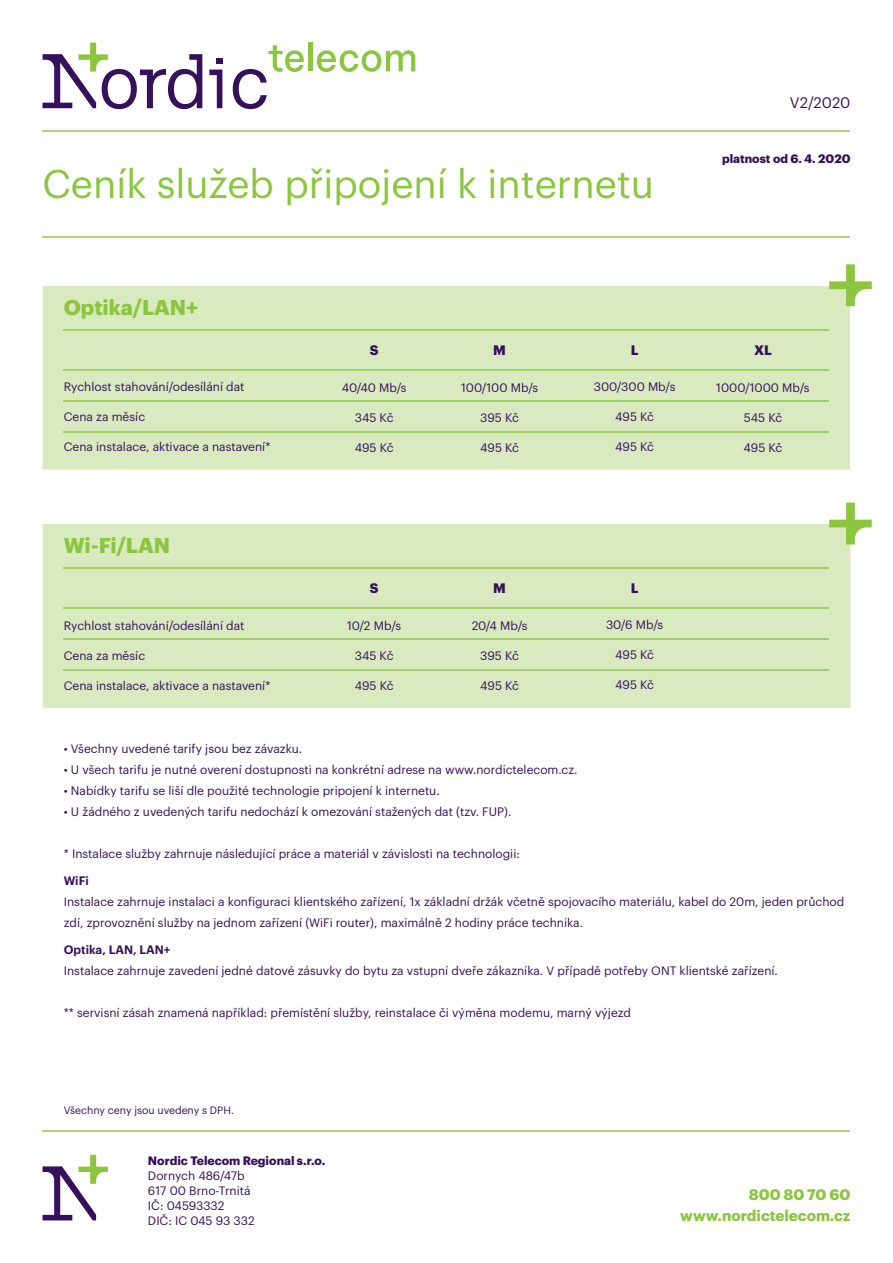
<style>
.page{position:relative;width:893px;height:1263px;background:#fff}
.page>*{position:absolute;margin:0;border:0;box-sizing:border-box;transform-origin:0 0}
.t1{font:39px "Graphik";color:#8bc63e}
.t2{font:700 21px "Graphik";color:#8bc63e}
.t3{font:700 15px/21px "Graphik";color:#8bc63e;text-align:right}
.t4{font:15px "Graphik";color:#36105b}
.t5{font:700 13.5px "Graphik";color:#36105b}
.t6{font:12px/15px "Graphik";color:#36105b}
.t7{font:700 12px "Graphik";color:#36105b}
.t8{font:600 12px "Graphik";color:#36105b}
.t9{font:10.5px "Graphik";color:#36105b}
</style>
<div class="page">
<svg style="left:317px;top:50px;width:98px;height:22px"></svg>
<hr style="left:308px;top:43px;width:4px;height:28px;background:#8bc63e">
<svg style="left:216px;top:58px;width:6px;height:6px"></svg>
<svg style="left:43px;top:43px;width:159px;height:66px"></svg>
<svg style="left:209px;top:70px;width:13px;height:38px"></svg>
<svg style="left:233px;top:45px;width:71px;height:64px"></svg>
<hr style="left:43px;top:130px;width:807px;height:2px;background:#aed475">
<hr style="left:43px;top:237px;width:807px;height:1px;background:#aed475">
<hr style="left:43px;top:1130px;width:807px;height:2px;background:#aed475">
<svg style="left:43px;top:1155px;width:65px;height:65px"></svg>
<div style="left:43px;top:286px;width:807px;height:184px;background:#d9eac1"></div>
<div style="left:43px;top:524px;width:807px;height:184px;background:#d9eac1"></div>
<svg style="left:829px;top:264px;width:43px;height:42px"></svg>
<svg style="left:829px;top:503px;width:43px;height:41px"></svg>
<hr style="left:64px;top:329px;width:765px;height:2px;background:#a3d063">
<hr style="left:64px;top:567px;width:765px;height:2px;background:#a3d063">
<hr style="left:64px;top:369px;width:765px;height:2px;background:#a3d063">
<hr style="left:64px;top:608px;width:765px;height:1px;background:#a3d063">
<hr style="left:64px;top:400px;width:765px;height:2px;background:#a3d063">
<hr style="left:64px;top:639px;width:765px;height:1px;background:#a3d063">
<hr style="left:64px;top:431px;width:765px;height:2px;background:#a3d063">
<hr style="left:64px;top:669px;width:765px;height:2px;background:#a3d063">
<p class="t4" style="left:790px;top:91px;width:62px">V2/2020</p>
<h1 class="t1" style="left:43px;top:154px;width:613px">Ceník služeb připojení k internetu</h1>
<h2 class="t2" style="left:64px;top:291px;width:136px">Optika/LAN+</h2>
<p class="t6" style="left:64px;top:379px;width:182px">Rychlost stahování/odesílání dat</p>
<p class="t6" style="left:64px;top:409px;width:83px">Cena za měsíc</p>
<p class="t6" style="left:64px;top:439px;width:208px">Cena instalace, aktivace a nastavení*</p>
<h2 class="t2" style="left:64px;top:529px;width:108px">Wi-Fi/LAN</h2>
<p class="t6" style="left:64px;top:617px;width:182px">Rychlost stahování/odesílání dat</p>
<p class="t6" style="left:64px;top:647px;width:83px">Cena za měsíc</p>
<p class="t6" style="left:64px;top:677px;width:208px">Cena instalace, aktivace a nastavení*</p>
<p class="t5" style="left:370px;top:340px;width:10px">S</p>
<p class="t5" style="left:493px;top:340px;width:14px">M</p>
<p class="t5" style="left:631px;top:340px;width:9px">L</p>
<p class="t6" style="left:342px;top:379px;width:66px">40/40 Mb/s</p>
<p class="t6" style="left:355px;top:409px;width:40px">345 Kč</p>
<p class="t6" style="left:355px;top:439px;width:40px">495 Kč</p>
<p class="t6" style="left:461px;top:379px;width:79px">100/100 Mb/s</p>
<p class="t6" style="left:480px;top:409px;width:40px">395 Kč</p>
<p class="t6" style="left:480px;top:439px;width:40px">495 Kč</p>
<p class="t6" style="left:594px;top:378px;width:83px">300/300 Mb/s</p>
<p class="t6" style="left:615px;top:408px;width:40px">495 Kč</p>
<p class="t6" style="left:615px;top:438px;width:40px">495 Kč</p>
<p class="t5" style="left:370px;top:578px;width:10px">S</p>
<p class="t5" style="left:493px;top:578px;width:14px">M</p>
<p class="t5" style="left:631px;top:578px;width:9px">L</p>
<p class="t6" style="left:347px;top:617px;width:56px">10/2 Mb/s</p>
<p class="t6" style="left:355px;top:647px;width:40px">345 Kč</p>
<p class="t6" style="left:355px;top:677px;width:40px">495 Kč</p>
<p class="t6" style="left:472px;top:617px;width:57px">20/4 Mb/s</p>
<p class="t6" style="left:480px;top:647px;width:40px">395 Kč</p>
<p class="t6" style="left:480px;top:677px;width:40px">495 Kč</p>
<p class="t6" style="left:606px;top:616px;width:59px">30/6 Mb/s</p>
<p class="t6" style="left:615px;top:646px;width:40px">495 Kč</p>
<p class="t6" style="left:615px;top:676px;width:40px">495 Kč</p>
<p class="t7" style="left:722px;top:149px;width:130px">platnost od 6. 4. 2020</p>
<p class="t5" style="left:754px;top:340px;width:19px">XL</p>
<p class="t6" style="left:716px;top:379px;width:95px">1000/1000 Mb/s</p>
<p class="t6" style="left:744px;top:409px;width:40px">545 Kč</p>
<p class="t6" style="left:743px;top:439px;width:40px">495 Kč</p>
<p class="t6" style="left:64px;top:740px;width:240px">• Všechny uvedené tarify jsou bez závazku.</p>
<p class="t6" style="left:64px;top:761px;width:515px">• U všech tarifu je nutné overení dostupnosti na konkrétní adrese na www.nordictelecom.cz.</p>
<p class="t6" style="left:64px;top:782px;width:378px">• Nabídky tarifu se liší dle použité technologie pripojení k internetu.</p>
<p class="t6" style="left:64px;top:803px;width:449px">• U žádného z uvedených tarifu nedochází k omezování stažených dat (tzv. FUP).</p>
<p class="t6" style="left:64px;top:845px;width:458px">* Instalace služby zahrnuje následující práce a materiál v závislosti na technologii:</p>
<p class="t8" style="left:64px;top:871px;width:26px">WiFi</p>
<p class="t6" style="left:64px;top:890px;width:782px;line-height:21px">Instalace zahrnuje instalaci a konfiguraci klientského zařízení, 1x základní držák včetně spojovacího materiálu, kabel do 20m, jeden průchod zdí, zprovoznění služby na jednom zařízení (WiFi router), maximálně 2 hodiny práce technika.</p>
<p class="t8" style="left:64px;top:940px;width:108px">Optika, LAN, LAN+</p>
<p class="t6" style="left:64px;top:962px;width:716px">Instalace zahrnuje zavedení jedné datové zásuvky do bytu za vstupní dveře zákazníka. V případě potřeby ONT klientské zařízení.</p>
<p class="t6" style="left:64px;top:1004px;width:569px">** servisní zásah znamená například: př emí stě ní služby, reinstalace č i vý mě na modemu, marný vý jezd</p>
<p class="t9" style="left:64px;top:1102px;width:172px">Všechny ceny jsou uvedeny s DPH.</p>
<p class="t7" style="left:148px;top:1151px;width:179px">Nordic Telecom Regional s.r.o.</p>
<p class="t6" style="left:148px;top:1167px;width:108px">Dornych 486/47b<br>617 00 Brno-Trnitá<br>IČ: 04593332<br>DIČ: IC 045 93 332</p>
<p class="t3" style="left:680px;top:1183px;width:172px">800 80 70 60 www.nordictelecom.cz</p>
</div>
